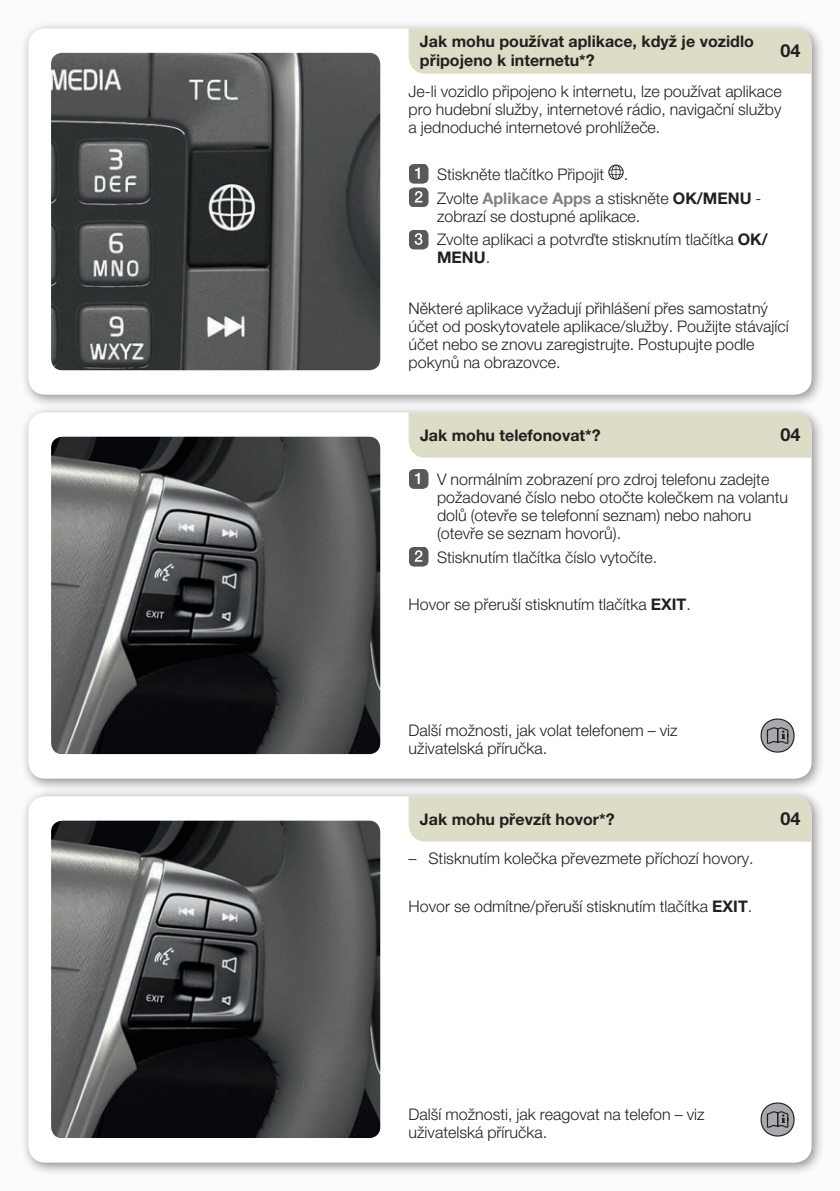
<style>
.page{position:relative;width:840px;height:1191px;background:#fff}
.page>*{position:absolute;margin:0;border:0;box-sizing:border-box;transform-origin:0 0}
.t1{font:700 18px "Helvetica Neue ECG";color:#231f20}
.t2{font:300 16px/18px "Helvetica Neue ECG";color:#231f20}
.t3{font:700 16px/19.2px "Helvetica Neue ECG";color:#231f20}
.s1{font-weight:700;color:#808285}
.s2{font-weight:700}
.s3{font-weight:300}
</style>
<div class="page">
<div style="left:0;top:0;width:839px;height:1191px;background:#fbfbfc"></div>
<div style="left:20px;top:20px;width:804px;height:388px;background:#231f20;opacity:.5"></div>
<div style="left:28px;top:28px;width:783px;height:367px;background:#fff;border-radius:17px"></div>
<div style="left:20px;top:404px;width:804px;height:388px;background:#231f20;opacity:.5"></div>
<div style="left:28px;top:412px;width:783px;height:366px;background:#fff;border-radius:17px"></div>
<div style="left:20px;top:788px;width:804px;height:388px;background:#231f20;opacity:.5"></div>
<div style="left:28px;top:796px;width:783px;height:366px;background:#fff;border-radius:17px"></div>
<div style="left:408px;top:28px;width:403px;height:46px;background:#dddcc6"></div>
<img style="left:51px;top:53px;width:329px;height:317px">
<div style="left:408px;top:412px;width:403px;height:46px;background:#dddcc6"></div>
<img style="left:51px;top:437px;width:329px;height:317px">
<div style="left:408px;top:796px;width:403px;height:45px;background:#dddcc6"></div>
<img style="left:51px;top:820px;width:329px;height:318px">
<svg style="left:608px;top:164px;width:15px;height:16px"></svg>
<svg style="left:409px;top:164px;width:19px;height:43px"></svg>
<svg style="left:409px;top:230px;width:19px;height:19px"></svg>
<svg style="left:409px;top:469px;width:19px;height:20px"></svg>
<svg style="left:409px;top:547px;width:19px;height:19px"></svg>
<svg style="left:760px;top:718px;width:34px;height:34px"></svg>
<svg style="left:760px;top:1102px;width:34px;height:34px"></svg>
<p class="t3" style="left:420px;top:31px;width:335px">Jak mohu používat aplikace, když je vozidlo připojeno k internetu*?</p>
<p class="t1" style="left:780px;top:40px;width:22px">04</p>
<p class="t2" style="left:408px;top:82px;width:374px;text-align:justify">Je-li vozidlo připojeno k internetu, lze používat aplikace pro hudební služby, internetové rádio, navigační služby a jednoduché internetové prohlížeče.</p>
<p class="t2" style="left:437px;top:162px;width:326px;line-height:23.6px">Stiskněte tlačítko Připojit .<br>Zvolte <span class="s1">Aplikace Apps</span> a stiskněte <span class="s2">OK/MENU</span> -</p>
<p class="t2" style="left:437px;top:204px;width:332px;line-height:23.6px">zobrazí se dostupné aplikace.<br>Zvolte aplikaci a potvrďte stisknutím tlačítka <span class="s2">OK/</span></p>
<p class="t3" style="left:437px;top:247px;width:55px">MENU<span class="s3">.</span></p>
<p class="t2" style="left:408px;top:300px;width:381px">Některé aplikace vyžadují přihlášení přes samostatný účet od poskytovatele aplikace/služby. Použijte stávající účet nebo se znovu zaregistrujte. Postupujte podle pokynů na obrazovce.</p>
<p class="t3" style="left:420px;top:425px;width:182px">Jak mohu telefonovat*?</p>
<p class="t1" style="left:780px;top:423px;width:22px">04</p>
<p class="t2" style="left:437px;top:470px;width:352px">V normálním zobrazení pro zdroj telefonu zadejte požadované číslo nebo otočte kolečkem na volantu dolů (otevře se telefonní seznam) nebo nahoru (otevře se seznam hovorů).</p>
<p class="t2" style="left:437px;top:548px;width:221px">Stisknutím tlačítka číslo vytočíte.</p>
<p class="t2" style="left:408px;top:595px;width:283px">Hovor se přeruší stisknutím tlačítka <span class="s2">EXIT</span>.</p>
<p class="t2" style="left:408px;top:721px;width:270px">Další možnosti, jak volat telefonem – viz uživatelská příručka.</p>
<p class="t3" style="left:420px;top:809px;width:196px">Jak mohu převzít hovor*?</p>
<p class="t2" style="left:408px;top:849px;width:346px">– Stisknutím kolečka převezmete příchozí hovory.</p>
<p class="t2" style="left:408px;top:897px;width:345px">Hovor se odmítne/přeruší stisknutím tlačítka <span class="s2">EXIT</span>.</p>
<p class="t1" style="left:780px;top:807px;width:22px">04</p>
<p class="t2" style="left:408px;top:1105px;width:297px">Další možnosti, jak reagovat na telefon – viz uživatelská příručka.</p>
</div>
